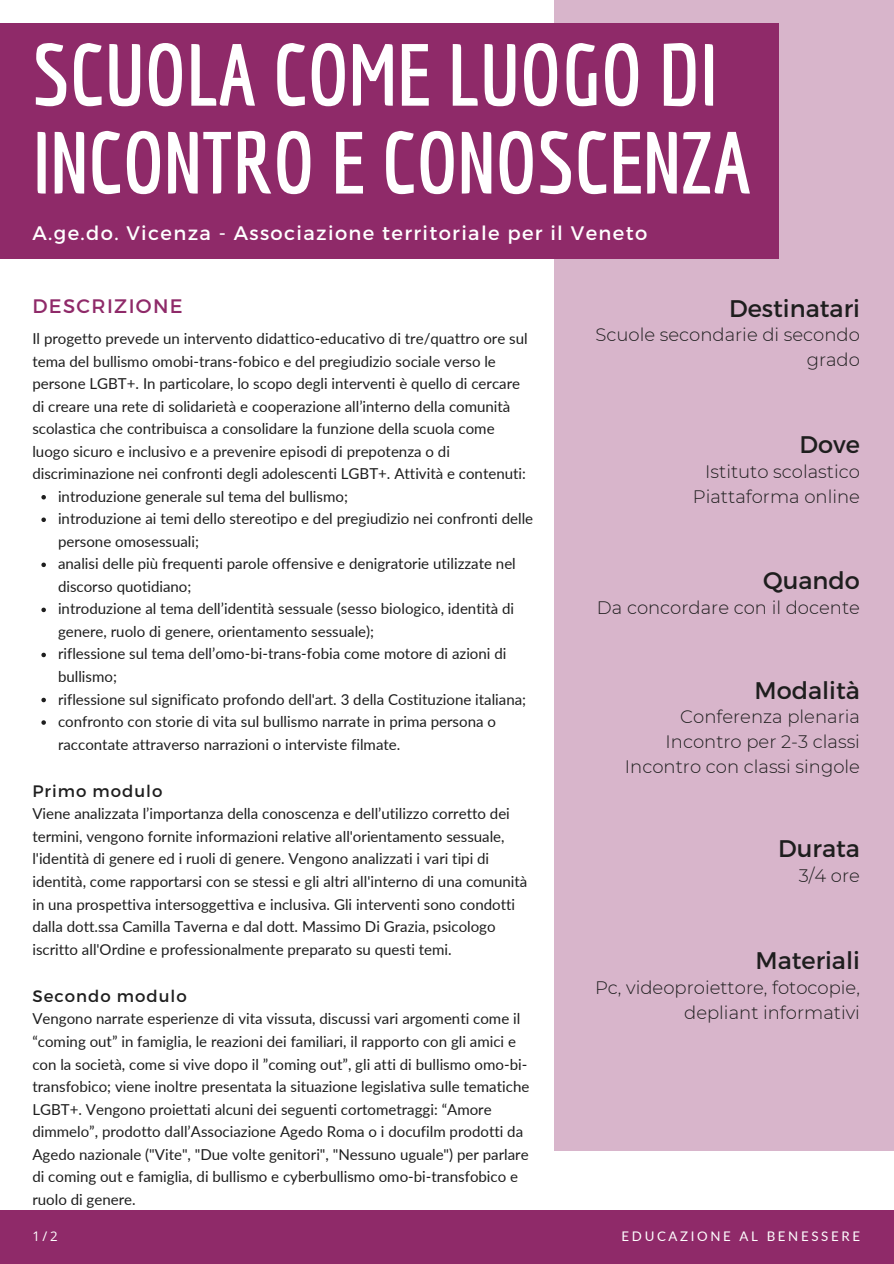
<style>
.page{position:relative;width:894px;height:1264px;background:#fff}
.page>*{position:absolute;margin:0;border:0;box-sizing:border-box;transform-origin:0 0}
.t1{font:700 85.5px/87.8px "Economica";color:#fff}
.t2{font:24px "Montserrat";color:#1e1e1e}
.t3{font:19.5px "Montserrat";letter-spacing:.07em;color:#fff}
.t4{font:19.5px "Montserrat";letter-spacing:.07em;color:#8f2a69}
.t5{font:300 18px/24.8px "Montserrat";color:#1e1e1e;text-align:right}
.t6{font:16.5px "Montserrat";letter-spacing:.06em;color:#1e1e1e}
.t7{font:15px/22.5px "Lato";color:#1e1e1e}
.t8{font:13.2px "Lato";letter-spacing:.2em;color:#fff}
.t9{font:13.2px "Open Sans";color:#fff}
</style>
<div class="page">
<div style="left:554px;top:0;width:339px;height:1150px;background:#d8b5cb"></div>
<div style="left:0;top:23px;width:778px;height:236px;background:#8f2a69"></div>
<svg style="left:41px;top:495px;width:5px;height:4px"></svg>
<svg style="left:41px;top:517px;width:5px;height:5px"></svg>
<svg style="left:41px;top:562px;width:5px;height:5px"></svg>
<svg style="left:41px;top:607px;width:5px;height:5px"></svg>
<svg style="left:41px;top:652px;width:5px;height:5px"></svg>
<svg style="left:41px;top:697px;width:5px;height:5px"></svg>
<svg style="left:41px;top:720px;width:5px;height:4px"></svg>
<div style="left:0;top:1210px;width:893px;height:53px;background:#8f2a69"></div>
<p class="t1" style="left:32px;top:30px;width:720px">SCUOLA COME LUOGO DI<br>INCONTRO E CONOSCENZA</p>
<p class="t3" style="left:32px;top:220px;width:616px">A.ge.do. Vicenza - Associazione territoriale per il Veneto</p>
<p class="t4" style="left:32px;top:293px;width:152px">DESCRIZIONE</p>
<p class="t7" style="left:32px;top:327px;width:496px">Il progetto prevede un intervento didattico-educativo di tre/quattro ore sul tema del bullismo omobi-trans-fobico e del pregiudizio sociale verso le persone LGBT+. In particolare, lo scopo degli interventi è quello di cercare di creare una rete di solidarietà e cooperazione all’interno della comunità scolastica che contribuisca a consolidare la funzione della scuola come luogo sicuro e inclusivo e a prevenire episodi di prepotenza o di discriminazione nei confronti degli adolescenti LGBT+. Attività e contenuti:</p>
<p class="t7" style="left:58px;top:484px;width:291px">introduzione generale sul tema del bullismo;</p>
<p class="t7" style="left:58px;top:507px;width:476px">introduzione ai temi dello stereotipo e del pregiudizio nei confronti delle persone omosessuali;</p>
<p class="t7" style="left:58px;top:552px;width:459px">analisi delle più frequenti parole offensive e denigratorie utilizzate nel discorso quotidiano;</p>
<p class="t7" style="left:58px;top:597px;width:457px">introduzione al tema dell’identità sessuale (sesso biologico, identità di genere, ruolo di genere, orientamento sessuale);</p>
<p class="t7" style="left:58px;top:642px;width:450px">riflessione sul tema dell’omo-bi-trans-fobia come motore di azioni di bullismo;</p>
<p class="t7" style="left:58px;top:687px;width:469px">riflessione sul significato profondo dell'art. 3 della Costituzione italiana;</p>
<p class="t7" style="left:58px;top:710px;width:439px">confronto con storie di vita sul bullismo narrate in prima persona o raccontate attraverso narrazioni o interviste filmate.</p>
<p class="t6" style="left:32px;top:780px;width:132px">Primo modulo</p>
<p class="t7" style="left:32px;top:802px;width:496px">Viene analizzata l’importanza della conoscenza e dell’utilizzo corretto dei termini, vengono fornite informazioni relative all'orientamento sessuale, l'identità di genere ed i ruoli di genere. Vengono analizzati i vari tipi di identità, come rapportarsi con se stessi e gli altri all'interno di una comunità in una prospettiva intersoggettiva e inclusiva. Gli interventi sono condotti dalla dott.ssa Camilla Taverna e dal dott. Massimo Di Grazia, psicologo iscritto all'Ordine e professionalmente preparato su questi temi.</p>
<p class="t6" style="left:32px;top:985px;width:156px">Secondo modulo</p>
<p class="t7" style="left:32px;top:1007px;width:498px">Vengono narrate esperienze di vita vissuta, discussi vari argomenti come il “coming out” in famiglia, le reazioni dei familiari, il rapporto con gli amici e con la società, come si vive dopo il ”coming out”, gli atti di bullismo omo-bi&shy;transfobico; viene inoltre presentata la situazione legislativa sulle tematiche LGBT+. Vengono proiettati alcuni dei seguenti cortometraggi: “Amore dimmelo”, prodotto dall’Associazione Agedo Roma o i docufilm prodotti da Agedo nazionale ("Vite", "Due volte genitori", "Nessuno uguale") per parlare di coming out e famiglia, di bullismo e cyberbullismo omo-bi-transfobico e ruolo di genere.</p>
<p class="t9" style="left:32px;top:1227px;width:27px">1/2</p>
<p class="t2" style="left:729px;top:292px;width:132px">Destinatari</p>
<p class="t5" style="left:595px;top:322px;width:266px">Scuole secondarie di secondo grado</p>
<p class="t2" style="left:799px;top:429px;width:62px">Dove</p>
<p class="t5" style="left:705px;top:459px;width:156px">Istituto scolastico</p>
<p class="t5" style="left:692px;top:484px;width:168px">Piattaforma online</p>
<p class="t2" style="left:762px;top:565px;width:98px">Quando</p>
<p class="t5" style="left:596px;top:595px;width:264px">Da concordare con il docente</p>
<p class="t2" style="left:754px;top:674px;width:107px">Modalità</p>
<p class="t5" style="left:680px;top:704px;width:181px">Conferenza plenaria</p>
<p class="t5" style="left:665px;top:729px;width:196px">Incontro per 2-3 classi</p>
<p class="t5" style="left:624px;top:754px;width:236px">Incontro con classi singole</p>
<p class="t2" style="left:778px;top:833px;width:83px">Durata</p>
<p class="t5" style="left:798px;top:863px;width:63px">3/4 ore</p>
<p class="t2" style="left:755px;top:944px;width:106px">Materiali</p>
<p class="t5" style="left:595px;top:974px;width:266px">Pc, videoproiettore, fotocopie, depliant informativi</p>
<p class="t8" style="left:621px;top:1228px;width:240px">EDUCAZIONE AL BENESSERE</p>
</div>
